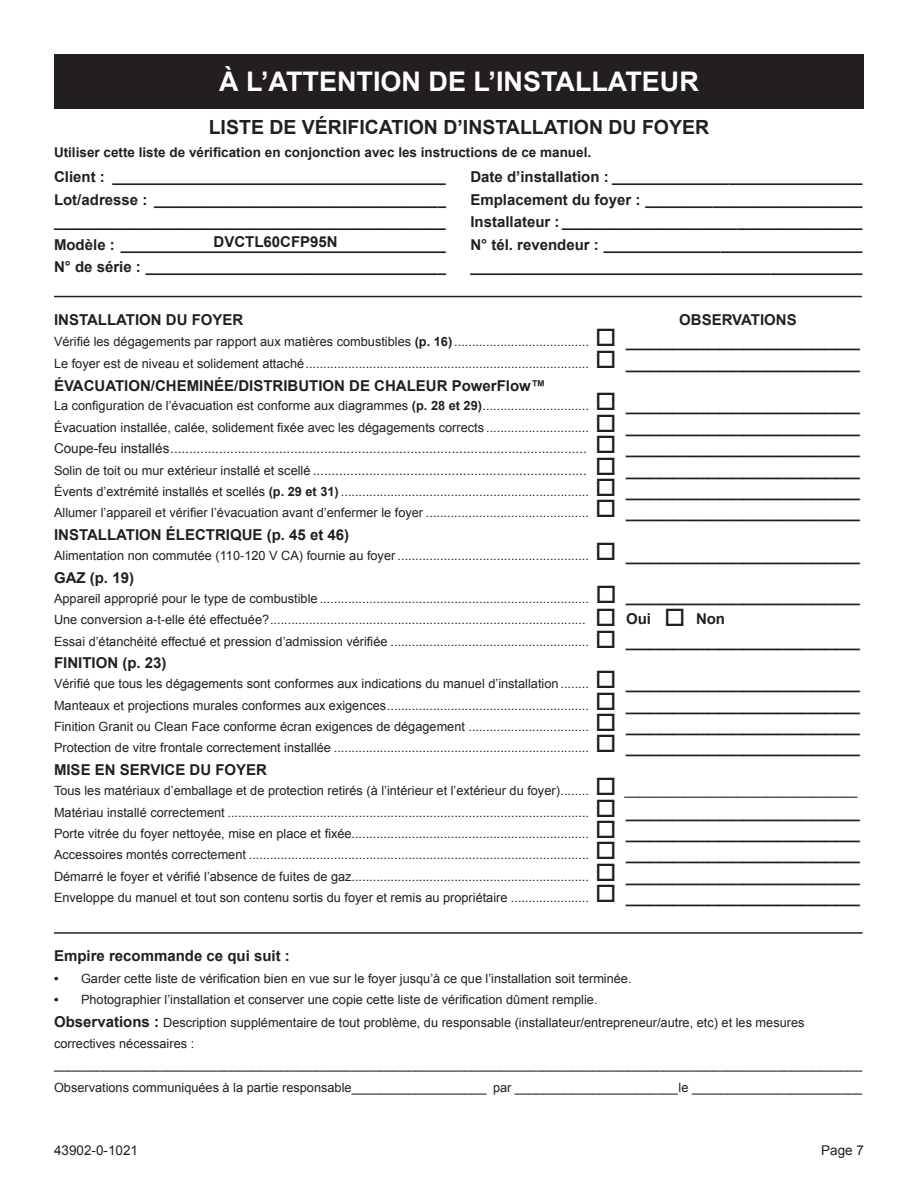
<style>
.page{position:relative;width:918px;height:1188px;background:#fff}
.page>*{position:absolute;margin:0;border:0;box-sizing:border-box;transform-origin:0 0}
.t1{font:700 27px "Arial";color:#fff}
.t2{font:700 19.5px "Arial";color:#231f20}
.t3{font:700 15px "Arial";color:#231f20}
.t4{font:13.5px "Arial";color:#231f20}
.t5{font:700 13.5px "Arial";color:#231f20}
.t6{font:12.75px/21.3px "Arial";color:#231f20}
.s1{font-weight:700}
.s2{font-size:21px}
.s3{font-size:12.75px}
.s4{font-weight:700;font-size:15px}
.s5{font-size:13.5px}
</style>
<div class="page">
<div style="left:54px;top:54px;width:810px;height:54px;background:#231f20"></div>
<hr style="left:54px;top:296px;width:808px;height:1px;background:#231f20">
<hr style="left:54px;top:932px;width:809px;height:2px;background:#231f20">
<p class="t1" style="left:219px;top:64px;width:481px">À L’ATTENTION DE L’INSTALLATEUR</p>
<p class="t2" style="left:209px;top:114px;width:502px">LISTE DE VÉRIFICATION D’INSTALLATION DU FOYER</p>
<p class="t5" style="left:54px;top:143px;width:539px">Utiliser cette liste de vérification en conjonction avec les instructions de ce manuel.</p>
<p class="t3" style="left:54px;top:167px;width:394px">Client : ________________________________________</p>
<p class="t3" style="left:54px;top:189px;width:394px">Lot/adresse : ___________________________________</p>
<p class="t3" style="left:54px;top:212px;width:393px">_______________________________________________</p>
<p class="t3" style="left:54px;top:234px;width:394px">Modèle : _______________________________________</p>
<p class="t3" style="left:54px;top:257px;width:394px">N° de série : ____________________________________</p>
<p class="t3" style="left:214px;top:232px;width:126px">DVCTL60CFP95N</p>
<p class="t3" style="left:470px;top:167px;width:394px">Date d’installation : ______________________________</p>
<p class="t3" style="left:470px;top:189px;width:394px">Emplacement du foyer : __________________________</p>
<p class="t3" style="left:470px;top:212px;width:394px">Installateur : ____________________________________</p>
<p class="t3" style="left:470px;top:234px;width:394px">N° tél. revendeur : _______________________________</p>
<p class="t3" style="left:470px;top:257px;width:393px">_______________________________________________</p>
<p class="t3" style="left:54px;top:310px;width:191px">INSTALLATION DU FOYER</p>
<p class="t3" style="left:679px;top:310px;width:119px">OBSERVATIONS</p>
<p class="t6" style="left:54px;top:331px;width:807px">Vérifié les dégagements par rapport aux matières combustibles <span class="s1">(p. 16)</span> ...................................... □ <span class="s2">____________________</span></p>
<p class="t6" style="left:54px;top:353px;width:807px">Le foyer est de niveau et solidement attaché................................................................................ □ <span class="s2">____________________</span></p>
<p class="t3" style="left:54px;top:375px;width:493px">ÉVACUATION/CHEMINÉE/DISTRIBUTION DE CHALEUR PowerFlow™</p>
<p class="t6" style="left:54px;top:396px;width:807px">La configuration de l’évacuation est conforme aux diagrammes <span class="s1">(p. 28 et 29)</span>.............................. □ <span class="s2">____________________</span></p>
<p class="t6" style="left:54px;top:417px;width:807px">Évacuation installée, calée, solidement fixée avec les dégagements corrects ............................. □ <span class="s2">____________________</span></p>
<p class="t4" style="left:54px;top:440px;width:807px">Coupe-feu installés............................................................................................................... □ <span class="s2">____________________</span></p>
<p class="t4" style="left:54px;top:461px;width:807px"><span class="s3">Solin de toit ou mur extérieur installé et scellé</span> ......................................................................... □ <span class="s2">____________________</span></p>
<p class="t6" style="left:54px;top:481px;width:807px">Évents d’extrémité installés et scellés <span class="s1">(p. 29 et 31)</span> ...................................................................... □ <span class="s2">____________________</span></p>
<p class="t6" style="left:54px;top:502px;width:807px">Allumer l’appareil et vérifier l’évacuation avant d’enfermer le foyer .............................................. □ <span class="s2">____________________</span></p>
<p class="t3" style="left:54px;top:525px;width:297px">INSTALLATION ÉLECTRIQUE (p. 45 et 46)</p>
<p class="t6" style="left:54px;top:545px;width:807px">Alimentation non commutée (110-120 V CA) fournie au foyer ...................................................... □ <span class="s2">____________________</span></p>
<p class="t3" style="left:54px;top:568px;width:82px">GAZ (p. 19)</p>
<p class="t6" style="left:54px;top:588px;width:807px">Appareil approprié pour le type de combustible ............................................................................ □ <span class="s2">____________________</span></p>
<p class="t6" style="left:54px;top:609px;width:673px">Une conversion a-t-elle été effectuée?......................................................................................... □ <span class="s4">Oui</span> □ <span class="s4">Non</span></p>
<p class="t6" style="left:54px;top:631px;width:807px">Essai d’étanchéité effectué et pression d’admission vérifiée ........................................................ □ <span class="s2">____________________</span></p>
<p class="t3" style="left:54px;top:653px;width:114px">FINITION (p. 23)</p>
<p class="t6" style="left:54px;top:673px;width:807px">Vérifié que tous les dégagements sont conformes aux indications du manuel d’installation ........ □ <span class="s2">____________________</span></p>
<p class="t6" style="left:54px;top:695px;width:807px">Manteaux et projections murales conformes aux exigences......................................................... □ <span class="s2">____________________</span></p>
<p class="t6" style="left:54px;top:716px;width:807px">Finition Granit ou Clean Face conforme écran exigences de dégagement .................................. □ <span class="s2">____________________</span></p>
<p class="t6" style="left:54px;top:738px;width:807px">Protection de vitre frontale correctement installée ........................................................................ □ <span class="s2">____________________</span></p>
<p class="t3" style="left:54px;top:760px;width:215px">MISE EN SERVICE DU FOYER</p>
<p class="t6" style="left:54px;top:780px;width:805px">Tous les matériaux d’emballage et de protection retirés (à l’intérieur et l’extérieur du foyer)........ □ <span class="s5">_______________________________</span></p>
<p class="t6" style="left:54px;top:802px;width:807px">Matériau installé correctement ...................................................................................................... □ <span class="s2">____________________</span></p>
<p class="t6" style="left:54px;top:823px;width:807px">Porte vitrée du foyer nettoyée, mise en place et fixée................................................................... □ <span class="s2">____________________</span></p>
<p class="t6" style="left:54px;top:844px;width:807px">Accessoires montés correctement ................................................................................................ □ <span class="s2">____________________</span></p>
<p class="t6" style="left:54px;top:866px;width:807px">Démarré le foyer et vérifié l’absence de fuites de gaz................................................................... □ <span class="s2">____________________</span></p>
<p class="t6" style="left:54px;top:887px;width:807px">Enveloppe du manuel et tout son contenu sortis du foyer et remis au propriétaire ...................... □ <span class="s2">____________________</span></p>
<p class="t3" style="left:54px;top:946px;width:237px">Empire recommande ce qui suit :</p>
<p class="t6" style="left:54px;top:968px;width:579px"><span class="s1">•</span> Garder cette liste de vérification bien en vue sur le foyer jusqu’à ce que l’installation soit terminée.</p>
<p class="t6" style="left:54px;top:989px;width:545px"><span class="s1">•</span> Photographier l’installation et conserver une copie cette liste de vérification dûment remplie.</p>
<p class="t6" style="left:54px;top:1012px;width:752px"><span class="s4">Observations :</span> Description supplémentaire de tout problème, du responsable (installateur/entrepreneur/autre, etc) et les mesures correctives nécessaires :</p>
<p class="t6" style="left:54px;top:1054px;width:810px">__________________________________________________________________________________________________________________</p>
<p class="t6" style="left:54px;top:1077px;width:810px">Observations communiquées à la partie responsable___________________ par _______________________le ________________________</p>
<p class="t4" style="left:54px;top:1142px;width:86px">43902-0-1021</p>
<p class="t4" style="left:821px;top:1142px;width:44px">Page 7</p>
</div>
